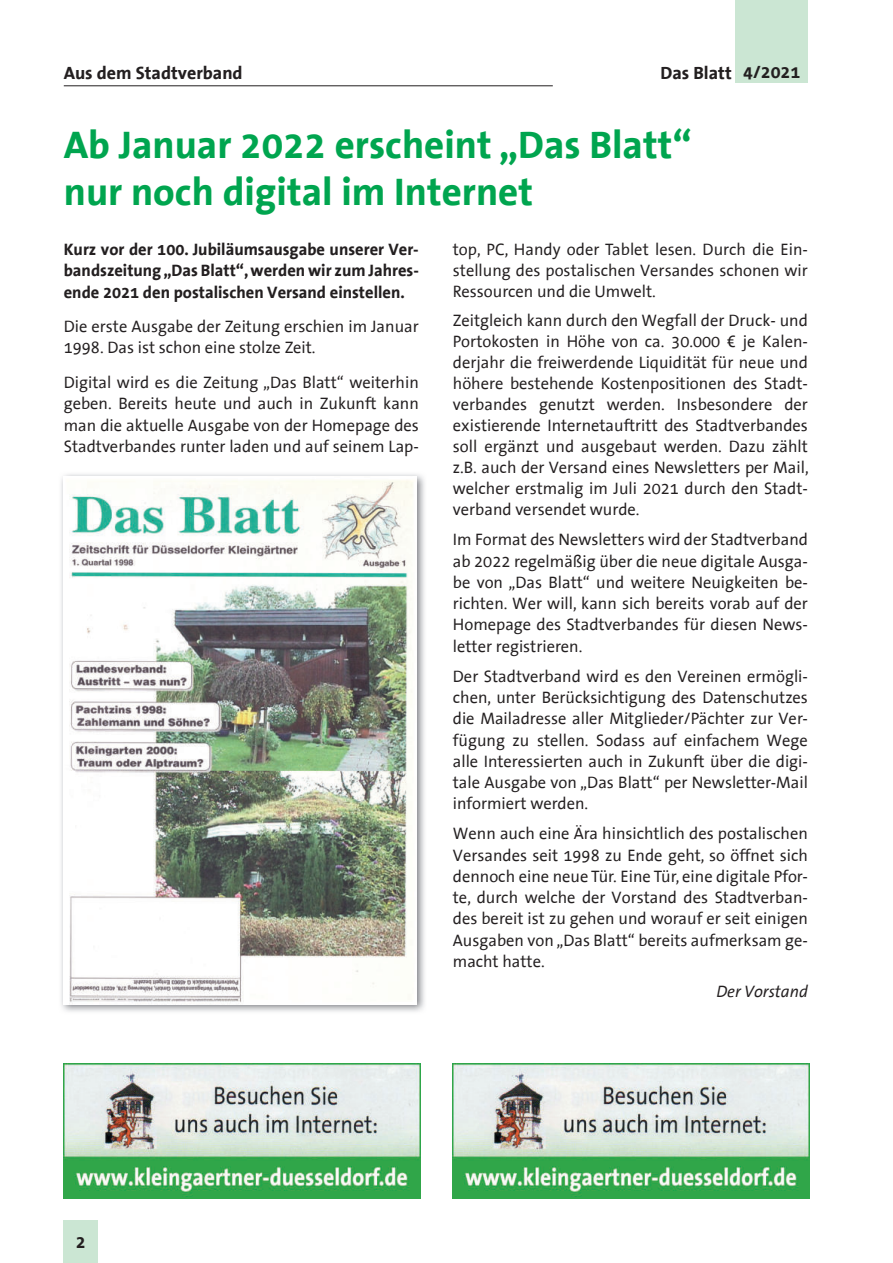
<style>
.page{position:relative;width:893px;height:1263px;background:#fff}
.page>*{position:absolute;margin:0;border:0;box-sizing:border-box;transform-origin:0 0}
.t1{font:700 39px/47.5px "The Sans Office";color:#00a54f}
.t2{font:700 18px "The Sans Office";color:#231f20}
.t3{font:16.8px/21.3px "The Sans Office";color:#231f20;text-align:justify}
.t4{font:700 16.8px/21.5px "The Sans Office";color:#231f20;text-align:justify}
.t5{font:italic 16.8px "The Sans Office";color:#231f20}
</style>
<div class="page">
<div style="left:736px;top:0;width:72px;height:83px;background:#cbe6d3"></div>
<div style="left:64px;top:1220px;width:34px;height:43px;background:#cbe6d3"></div>
<hr style="left:64px;top:85px;width:489px;height:1px;background:#231f20">
<img style="left:61px;top:474px;width:364px;height:538px">
<img style="left:64px;top:477px;width:353px;height:527px">
<img style="left:64px;top:1064px;width:356px;height:135px">
<img style="left:453px;top:1064px;width:356px;height:135px">
<p class="t2" style="left:64px;top:63px;width:180px">Aus dem Stadtverband</p>
<p class="t2" style="left:661px;top:63px;width:141px">Das Blatt 4/2021</p>
<h1 class="t1" style="left:64px;top:122px;width:630px">Ab Januar 2022 erscheint „Das Blatt“ nur noch digital im Internet</h1>
<p class="t4" style="left:64px;top:239px;width:357px">Kurz vor der 100. Jubiläumsausgabe unserer Ver&shy;bandszeitung „Das Blatt“, werden wir zum Jahres&shy;ende 2021 den postalischen Versand einstellen.</p>
<p class="t3" style="left:64px;top:316px;width:356px">Die erste Ausgabe der Zeitung erschien im Januar<br>1998. Das ist schon eine stolze Zeit.</p>
<p class="t3" style="left:64px;top:372px;width:357px">Digital wird es die Zeitung „Das Blatt“ weiterhin geben. Bereits heute und auch in Zukunft kann man die aktuelle Ausgabe von der Homepage des Stadtverbandes runter laden und auf seinem Lap-</p>
<p class="t3" style="left:453px;top:240px;width:357px">top, PC, Handy oder Tablet lesen. Durch die Ein&shy;stellung des postalischen Versandes schonen wir Ressourcen und die Umwelt.</p>
<p class="t3" style="left:453px;top:311px;width:357px">Zeitgleich kann durch den Wegfall der Druck- und Portokosten in Höhe von ca. 30.000 € je Kalen&shy;derjahr die freiwerdende Liquidität für neue und höhere bestehende Kostenpositionen des Stadt&shy;verbandes genutzt werden. Insbesondere der existierende Internetauftritt des Stadtverbandes soll ergänzt und ausgebaut werden. Dazu zählt z.B. auch der Versand eines Newsletters per Mail, welcher erstmalig im Juli 2021 durch den Stadt&shy;verband versendet wurde.</p>
<p class="t3" style="left:453px;top:530px;width:357px">Im Format des Newsletters wird der Stadtverband ab 2022 regelmäßig über die neue digitale Ausga&shy;be von „Das Blatt“ und weitere Neuigkeiten be&shy;richten. Wer will, kann sich bereits vorab auf der Homepage des Stadtverbandes für diesen News&shy;letter registrieren.</p>
<p class="t3" style="left:453px;top:666px;width:357px">Der Stadtverband wird es den Vereinen ermögli&shy;chen, unter Berücksichtigung des Datenschutzes die Mailadresse aller Mitglieder/Pächter zur Ver&shy;fügung zu stellen. Sodass auf einfachem Wege alle Interessierten auch in Zukunft über die digi&shy;tale Ausgabe von „Das Blatt“ per Newsletter-Mail informiert werden.</p>
<p class="t3" style="left:453px;top:824px;width:357px">Wenn auch eine Ära hinsichtlich des postalischen Versandes seit 1998 zu Ende geht, so öffnet sich dennoch eine neue Tür. Eine Tür, eine digitale Pfor&shy;te, durch welche der Vorstand des Stadtverban&shy;des bereit ist zu gehen und worauf er seit einigen Ausgaben von „Das Blatt“ bereits aufmerksam ge&shy;macht hatte.</p>
<p class="t5" style="left:716px;top:983px;width:93px">Der Vorstand</p>
<p class="t2" style="left:76px;top:1233px;width:11px">2</p>
</div>
